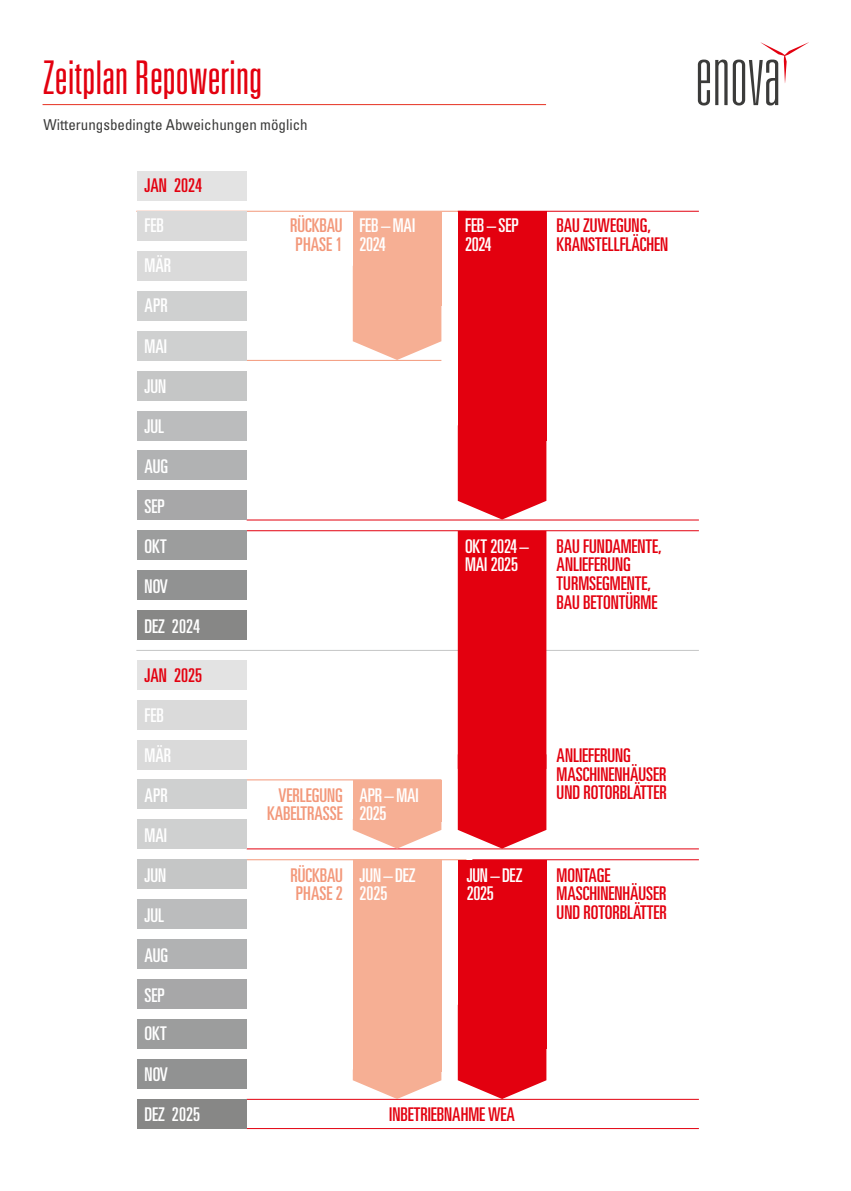
<style>
.page{position:relative;width:851px;height:1191px;background:#fff}
.page>*{position:absolute;margin:0;border:0;box-sizing:border-box;transform-origin:0 0}
.t1{font:300 ultra-condensed 46.5px "Univers LT Std";color:#e3000f}
.t2{font:ultra-condensed 18.96px/18.8px "Univers LT Std";letter-spacing:-.01em;color:#fff}
.t3{font:ultra-condensed 18.9px/18.6px "Univers LT Std";color:#e3000f}
.t4{font:ultra-condensed 18.9px/18.6px "Univers LT Std";color:#fff}
.t5{font:ultra-condensed 18.9px/18.6px "Univers LT Std";color:#f3987a}
.t6{font:condensed 15px "Univers LT Std";color:#3b3b3a}
</style>
<div class="page">
<svg style="left:697px;top:42px;width:111px;height:63px"></svg>
<div style="left:794px;top:67px;width:25px;height:47px;background:#fff"></div>
<hr style="left:43px;top:104px;width:503px;height:1px;background:#e63121">
<hr style="left:136px;top:650px;width:562px;height:1px;background:#c5c6c6">
<hr style="left:201px;top:859px;width:265px;height:1px;background:#f3987a">
<hr style="left:136px;top:211px;width:330px;height:1px;background:#f3987a">
<hr style="left:457px;top:211px;width:241px;height:1px;background:#e3000f">
<hr style="left:247px;top:360px;width:194px;height:1px;background:#f3987a">
<hr style="left:247px;top:779px;width:194px;height:1px;background:#f3987a">
<hr style="left:247px;top:530px;width:451px;height:1px;background:#e3000f">
<hr style="left:472px;top:859px;width:226px;height:1px;background:#e3000f">
<hr style="left:247px;top:1128px;width:451px;height:1px;background:#e3000f">
<hr style="left:247px;top:1099px;width:451px;height:1px;background:#e3000f">
<hr style="left:247px;top:848px;width:451px;height:1px;background:#e3000f">
<hr style="left:247px;top:520px;width:451px;height:1px;background:#e3000f">
<div style="left:137px;top:171px;width:110px;height:30px;background:#e3e3e3"></div>
<div style="left:137px;top:660px;width:110px;height:29px;background:#e3e3e3"></div>
<div style="left:137px;top:331px;width:110px;height:29px;background:#cfd0d0"></div>
<div style="left:137px;top:819px;width:110px;height:30px;background:#cfd0d0"></div>
<div style="left:137px;top:490px;width:110px;height:30px;background:#a7a7a8"></div>
<div style="left:137px;top:979px;width:110px;height:30px;background:#a7a7a8"></div>
<div style="left:137px;top:251px;width:110px;height:29px;background:#dadada"></div>
<div style="left:137px;top:740px;width:110px;height:29px;background:#dadada"></div>
<div style="left:137px;top:411px;width:110px;height:29px;background:#bbbcbd"></div>
<div style="left:137px;top:899px;width:110px;height:30px;background:#bbbcbd"></div>
<div style="left:137px;top:570px;width:110px;height:30px;background:#919292"></div>
<div style="left:137px;top:1059px;width:110px;height:29px;background:#919292"></div>
<div style="left:137px;top:211px;width:110px;height:30px;background:#dadada"></div>
<div style="left:137px;top:700px;width:110px;height:29px;background:#dadada"></div>
<div style="left:137px;top:371px;width:110px;height:29px;background:#c5c6c6"></div>
<div style="left:137px;top:859px;width:110px;height:30px;background:#c5c6c6"></div>
<div style="left:137px;top:530px;width:110px;height:30px;background:#9c9d9d"></div>
<div style="left:137px;top:1019px;width:110px;height:29px;background:#9c9d9d"></div>
<div style="left:137px;top:291px;width:110px;height:29px;background:#cfd0d0"></div>
<div style="left:137px;top:779px;width:110px;height:30px;background:#cfd0d0"></div>
<div style="left:137px;top:451px;width:110px;height:29px;background:#b1b2b3"></div>
<div style="left:137px;top:939px;width:110px;height:30px;background:#b1b2b3"></div>
<div style="left:137px;top:610px;width:110px;height:30px;background:#878786"></div>
<div style="left:137px;top:1099px;width:110px;height:29px;background:#878786"></div>
<svg style="left:353px;top:306px;width:88px;height:54px"></svg>
<svg style="left:457px;top:1048px;width:89px;height:51px"></svg>
<svg style="left:457px;top:441px;width:89px;height:78px"></svg>
<svg style="left:353px;top:1072px;width:88px;height:27px"></svg>
<svg style="left:353px;top:821px;width:88px;height:27px"></svg>
<div style="left:353px;top:211px;width:88px;height:95px;background:#f6af94"></div>
<div style="left:353px;top:860px;width:88px;height:212px;background:#f6af94"></div>
<div style="left:353px;top:779px;width:88px;height:42px;background:#f6af94"></div>
<div style="left:457px;top:211px;width:89px;height:230px;background:#e3000f"></div>
<div style="left:457px;top:531px;width:89px;height:317px;background:#e3000f"></div>
<div style="left:457px;top:859px;width:89px;height:189px;background:#e3000f"></div>
<h1 class="t1" style="left:43px;top:53px;width:221px">Zeitplan Repowering</h1>
<p class="t6" style="left:43px;top:115px;width:266px">Witterungsbedingte Abweichungen möglich</p>
<p class="t3" style="left:145px;top:176px;width:59px">JAN 2024</p>
<p class="t4" style="left:145px;top:216px;width:21px">FEB</p>
<p class="t4" style="left:145px;top:256px;width:28px">MÄR</p>
<p class="t4" style="left:145px;top:296px;width:25px">APR</p>
<p class="t4" style="left:145px;top:337px;width:24px">MAI</p>
<p class="t4" style="left:145px;top:377px;width:23px">JUN</p>
<p class="t4" style="left:145px;top:417px;width:21px">JUL</p>
<p class="t4" style="left:145px;top:457px;width:25px">AUG</p>
<p class="t4" style="left:145px;top:497px;width:22px">SEP</p>
<p class="t4" style="left:145px;top:537px;width:24px">OKT</p>
<p class="t4" style="left:145px;top:576px;width:25px">NOV</p>
<p class="t4" style="left:145px;top:616px;width:57px">DEZ 2024</p>
<p class="t3" style="left:145px;top:666px;width:59px">JAN 2025</p>
<p class="t4" style="left:145px;top:706px;width:21px">FEB</p>
<p class="t4" style="left:145px;top:746px;width:28px">MÄR</p>
<p class="t4" style="left:145px;top:786px;width:25px">APR</p>
<p class="t4" style="left:145px;top:825px;width:24px">MAI</p>
<p class="t4" style="left:145px;top:865px;width:23px">JUN</p>
<p class="t4" style="left:145px;top:905px;width:21px">JUL</p>
<p class="t4" style="left:145px;top:945px;width:25px">AUG</p>
<p class="t4" style="left:145px;top:985px;width:22px">SEP</p>
<p class="t4" style="left:145px;top:1023px;width:24px">OKT</p>
<p class="t4" style="left:145px;top:1065px;width:25px">NOV</p>
<p class="t4" style="left:145px;top:1105px;width:57px">DEZ 2025</p>
<p class="t5" style="left:290px;top:216px;width:54px">RÜCKBAU<br>PHASE 1</p>
<p class="t4" style="left:359px;top:216px;width:57px">FEB –MAI<br>2024</p>
<p class="t2" style="left:465px;top:216px;width:55px">FEB –SEP<br>2024</p>
<p class="t4" style="left:465px;top:536px;width:65px">OKT 2024 –<br>MAI 2025</p>
<p class="t5" style="left:267px;top:785px;width:77px;text-align:right">VERLEGUNG<br>KABELTRASSE</p>
<p class="t4" style="left:359px;top:785px;width:61px">APR –MAI<br>2025</p>
<p class="t5" style="left:290px;top:865px;width:54px">RÜCKBAU<br>PHASE 2</p>
<p class="t4" style="left:359px;top:865px;width:58px">JUN – DEZ<br>2025</p>
<p class="t4" style="left:466px;top:865px;width:57px">JUN – DEZ<br>2025</p>
<p class="t3" style="left:389px;top:1105px;width:127px">INBETRIEBNAHME WEA</p>
<p class="t3" style="left:556px;top:216px;width:113px">BAU ZUWEGUNG,<br>KRANSTELLFLÄCHEN</p>
<p class="t3" style="left:556px;top:536px;width:107px">BAU FUNDAMENTE,<br>ANLIEFERUNG<br>TURMSEGMENTE,<br>BAU BETONTÜRME</p>
<p class="t3" style="left:556px;top:746px;width:112px">ANLIEFERUNG<br>MASCHINENHÄUSER<br>UND ROTORBLÄTTER</p>
<p class="t3" style="left:556px;top:865px;width:112px">MONTAGE<br>MASCHINENHÄUSER<br>UND ROTORBLÄTTER</p>
</div>
